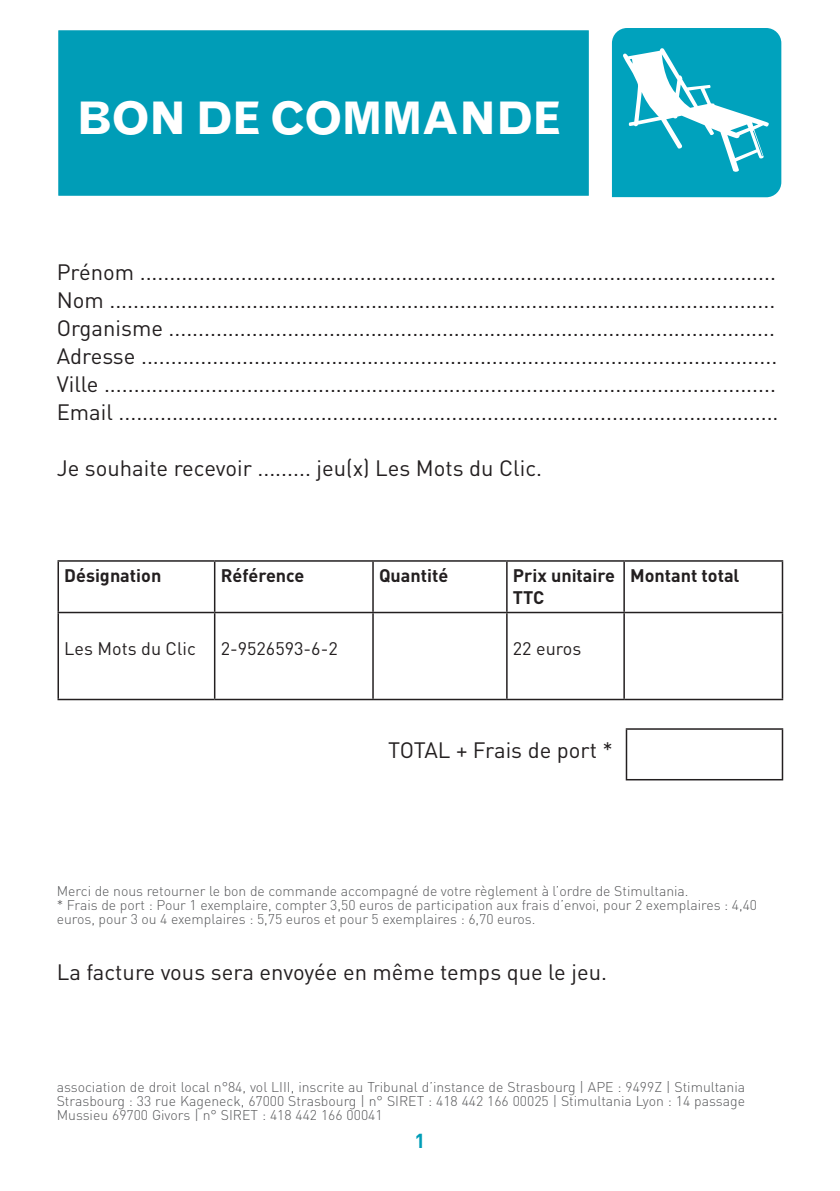
<style>
.page{position:relative;width:840px;height:1191px;background:#fff}
.page>*{position:absolute;margin:0;border:0;box-sizing:border-box;transform-origin:0 0}
.t1{font:700 45px "Grotesque";letter-spacing:-.03em;color:#fff}
.t2{font:22px/28px "DIN";color:#231f20}
.t3{font:700 20px "DIN";color:#009db7}
.t4{font:700 18px/21.6px "DIN";color:#231f20}
.t5{font:18px "DIN";color:#231f20}
.Normal_e{font:300 14px/14px "DIN";color:#57585a}
</style>
<div class="page">
<div style="left:57px;top:29px;width:533px;height:168px;background:#009db7;border:2px solid #fff"></div>
<hr style="left:57px;top:560px;width:157px;height:2px;background:#231f20">
<hr style="left:57px;top:562px;width:2px;height:50px;background:#231f20">
<hr style="left:214px;top:560px;width:159px;height:2px;background:#231f20">
<hr style="left:214px;top:562px;width:1px;height:50px;background:#231f20">
<hr style="left:373px;top:560px;width:133px;height:2px;background:#231f20">
<hr style="left:372px;top:562px;width:1px;height:50px;background:#231f20">
<hr style="left:506px;top:560px;width:117px;height:2px;background:#231f20">
<hr style="left:506px;top:562px;width:1px;height:50px;background:#231f20">
<hr style="left:623px;top:560px;width:159px;height:2px;background:#231f20">
<hr style="left:623px;top:562px;width:1px;height:50px;background:#231f20">
<hr style="left:781px;top:562px;width:1px;height:50px;background:#231f20">
<hr style="left:57px;top:612px;width:157px;height:1px;background:#231f20">
<hr style="left:57px;top:613px;width:2px;height:86px;background:#231f20">
<hr style="left:214px;top:612px;width:159px;height:1px;background:#231f20">
<hr style="left:214px;top:613px;width:1px;height:86px;background:#231f20">
<hr style="left:373px;top:612px;width:133px;height:1px;background:#231f20">
<hr style="left:372px;top:613px;width:1px;height:86px;background:#231f20">
<hr style="left:506px;top:612px;width:117px;height:1px;background:#231f20">
<hr style="left:506px;top:613px;width:1px;height:86px;background:#231f20">
<hr style="left:623px;top:612px;width:159px;height:1px;background:#231f20">
<hr style="left:623px;top:613px;width:1px;height:86px;background:#231f20">
<hr style="left:781px;top:613px;width:1px;height:86px;background:#231f20">
<hr style="left:57px;top:699px;width:157px;height:1px;background:#231f20">
<hr style="left:214px;top:699px;width:159px;height:1px;background:#231f20">
<hr style="left:373px;top:699px;width:133px;height:1px;background:#231f20">
<hr style="left:506px;top:699px;width:117px;height:1px;background:#231f20">
<hr style="left:623px;top:699px;width:159px;height:1px;background:#231f20">
<hr style="left:625px;top:728px;width:157px;height:2px;background:#231f20">
<hr style="left:625px;top:730px;width:2px;height:49px;background:#231f20">
<hr style="left:781px;top:730px;width:1px;height:49px;background:#231f20">
<hr style="left:625px;top:779px;width:157px;height:1px;background:#231f20">
<svg style="left:611px;top:28px;width:169px;height:169px"></svg>
<p class="t1" style="left:77px;top:91px;width:486px">BON DE COMMANDE</p>
<p class="t2" style="left:57px;top:258px;width:720px">Prénom ...........................................................................................................<br>Nom ................................................................................................................</p>
<p class="t2" style="left:57px;top:314px;width:721px">Organisme ......................................................................................................<br>Adresse ...........................................................................................................</p>
<p class="t2" style="left:57px;top:370px;width:720px">Ville .................................................................................................................</p>
<p class="t2" style="left:57px;top:398px;width:723px">Email ...............................................................................................................</p>
<p class="t2" style="left:57px;top:454px;width:486px">Je souhaite recevoir ......... jeu(x) Les Mots du Clic.</p>
<p class="t4" style="left:64px;top:564px;width:98px">Désignation</p>
<p class="t4" style="left:220px;top:564px;width:85px">Référence</p>
<p class="t4" style="left:379px;top:564px;width:71px">Quantité</p>
<p class="t4" style="left:512px;top:564px;width:104px">Prix unitaire<br>TTC</p>
<p class="t4" style="left:629px;top:564px;width:111px">Montant total</p>
<p class="t5" style="left:64px;top:637px;width:133px">Les Mots du Clic</p>
<p class="t5" style="left:220px;top:637px;width:118px">2-9526593-6-2</p>
<p class="t5" style="left:512px;top:637px;width:70px">22 euros</p>
<p class="t2" style="left:388px;top:735px;width:226px">TOTAL + Frais de port *</p>
<p class="Normal_e" style="left:57px;top:884px;width:633px">Merci de nous retourner le bon de commande accompagné de votre règlement à l’ordre de Stimultania.</p>
<p class="Normal_e" style="left:57px;top:898px;width:701px">* Frais de port : Pour 1 exemplaire, compter 3,50 euros de participation aux frais d’envoi, pour 2 exemplaires : 4,40 euros, pour 3 ou 4 exemplaires : 5,75 euros et pour 5 exemplaires : 6,70 euros.</p>
<p class="t2" style="left:57px;top:958px;width:551px">La facture vous sera envoyée en même temps que le jeu.</p>
<p class="Normal_e" style="left:57px;top:1080px;width:689px;text-align:justify">association de droit local n°84, vol LIII, inscrite au Tribunal d’instance de Strasbourg | APE : 9499Z | Stimultania Strasbourg : 33 rue Kageneck, 67000 Strasbourg | n° SIRET : 418 442 166 00025 | Stimultania Lyon : 14 passage Mussieu 69700 Givors | n° SIRET : 418 442 166 00041</p>
<p class="t3" style="left:414px;top:1128px;width:12px">1</p>
</div>
